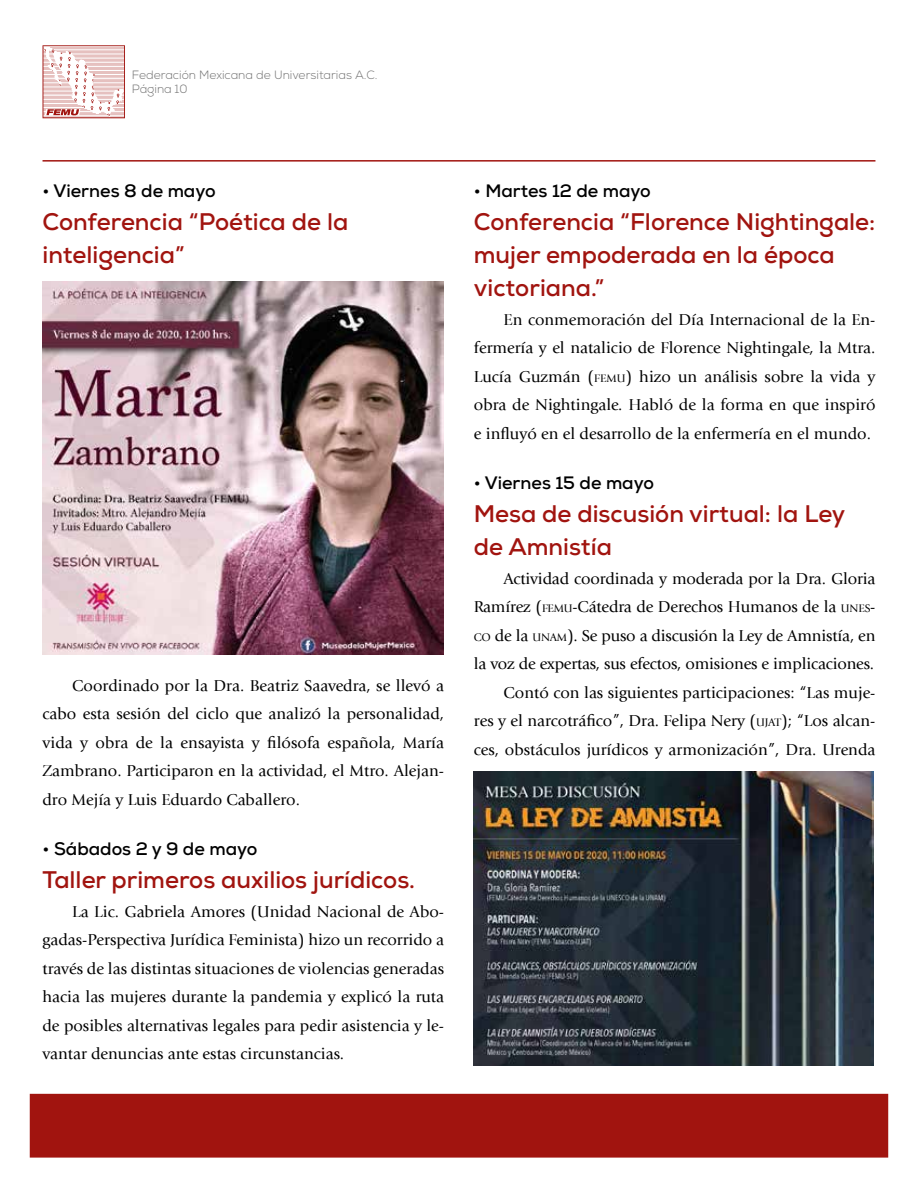
<style>
.page{position:relative;width:918px;height:1188px;background:#fff}
.page>*{position:absolute;margin:0;border:0;box-sizing:border-box;transform-origin:0 0}
.t1{font:700 24px/33px "Nexa";color:#a1140f}
.t2{font:700 18px "Nexa";color:#000}
.t3{font:16.5px/28.5px "Giovanni LT";color:#000;text-align:justify}
.t4{font:300 12px/14.4px "Nexa";color:#707070}
.s1{font-size:11.55px}
.s2{font-style:inherit}
</style>
<div class="page">
<svg style="left:43px;top:45px;width:82px;height:73px"></svg>
<hr style="left:43px;top:160px;width:832px;height:2px;background:#a1140f">
<div style="left:30px;top:1094px;width:858px;height:64px;background:#a1140f"></div>
<img style="left:474px;top:771px;width:400px;height:295px">
<img style="left:43px;top:281px;width:401px;height:374px">
<p class="t4" style="left:132px;top:68px;width:247px">Federación Mexicana de Universitarias A.C.<br>Página 10</p>
<p class="t2" style="left:43px;top:180px;width:175px">• Viernes 8 de mayo</p>
<h1 class="t1" style="left:43px;top:206px;width:307px">Conferencia “Poética de la inteligencia”</h1>
<p class="t3" style="left:43px;top:671px;width:403px;text-indent:30px">Coordinado por la Dra. Beatriz Saavedra, se llevó a cabo esta sesión del ciclo que analizó la personalidad, vida y obra de la ensayista y filósofa española, María Zambrano. Participaron en la actividad, el Mtro. Alejan&shy;dro Mejía y Luis Eduardo Caballero.</p>
<p class="t2" style="left:43px;top:837px;width:216px">• Sábados 2 y 9 de mayo</p>
<h1 class="t1" style="left:43px;top:863px;width:374px">Taller primeros auxilios jurídicos.</h1>
<p class="t3" style="left:43px;top:897px;width:403px;text-indent:30px">La Lic. Gabriela Amores (Unidad Nacional de Abo&shy;gadas-Perspectiva Jurídica Feminista) hizo un recorrido a través de las distintas situaciones de violencias generadas hacia las mujeres durante la pandemia y explicó la ruta de posibles alternativas legales para pedir asistencia y le&shy;vantar denuncias ante estas circunstancias.</p>
<p class="t2" style="left:474px;top:180px;width:179px">• Martes 12 de mayo</p>
<h1 class="t1" style="left:474px;top:206px;width:403px">Conferencia “Florence Nightingale: mujer empoderada en la época victoriana.”</h1>
<p class="t3" style="left:474px;top:305px;width:403px;text-indent:30px">En conmemoración del Día Internacional de la En&shy;fermería y el natalicio de Florence Nightingale, la Mtra.<br>Lucía Guzmán (<span class="s1">FEMU</span>) hizo un análisis sobre la vida y obra de Nightingale. Habló de la forma en que inspiró e influyó en el desarrollo de la enfermería en el mundo.</p>
<p class="t2" style="left:474px;top:471px;width:182px">• Viernes 15 de mayo</p>
<h1 class="t1" style="left:474px;top:497px;width:373px">Mesa de discusión virtual: la Ley de Amnistía</h1>
<p class="t3" style="left:474px;top:564px;width:403px;text-align:right">Actividad coordinada y moderada por la Dra. Gloria Ramírez (<span class="s1">FEMU</span>-Cátedra de Derechos Humanos de la <span class="s1">UNES</span><span class="s2">-</span><span class="s1">CO</span> de la <span class="s1">UNAM</span>). Se puso a discusión la Ley de Amnistía, en la voz de expertas, sus efectos, omisiones e implicaciones.<br>Contó con las siguientes participaciones: “Las muje-<br>res y el narcotráfico”, Dra. Felipa Nery (<span class="s1">UJAT</span>); “Los alcan&shy;ces, obstáculos jurídicos y armonización”, Dra. Urenda</p>
</div>
